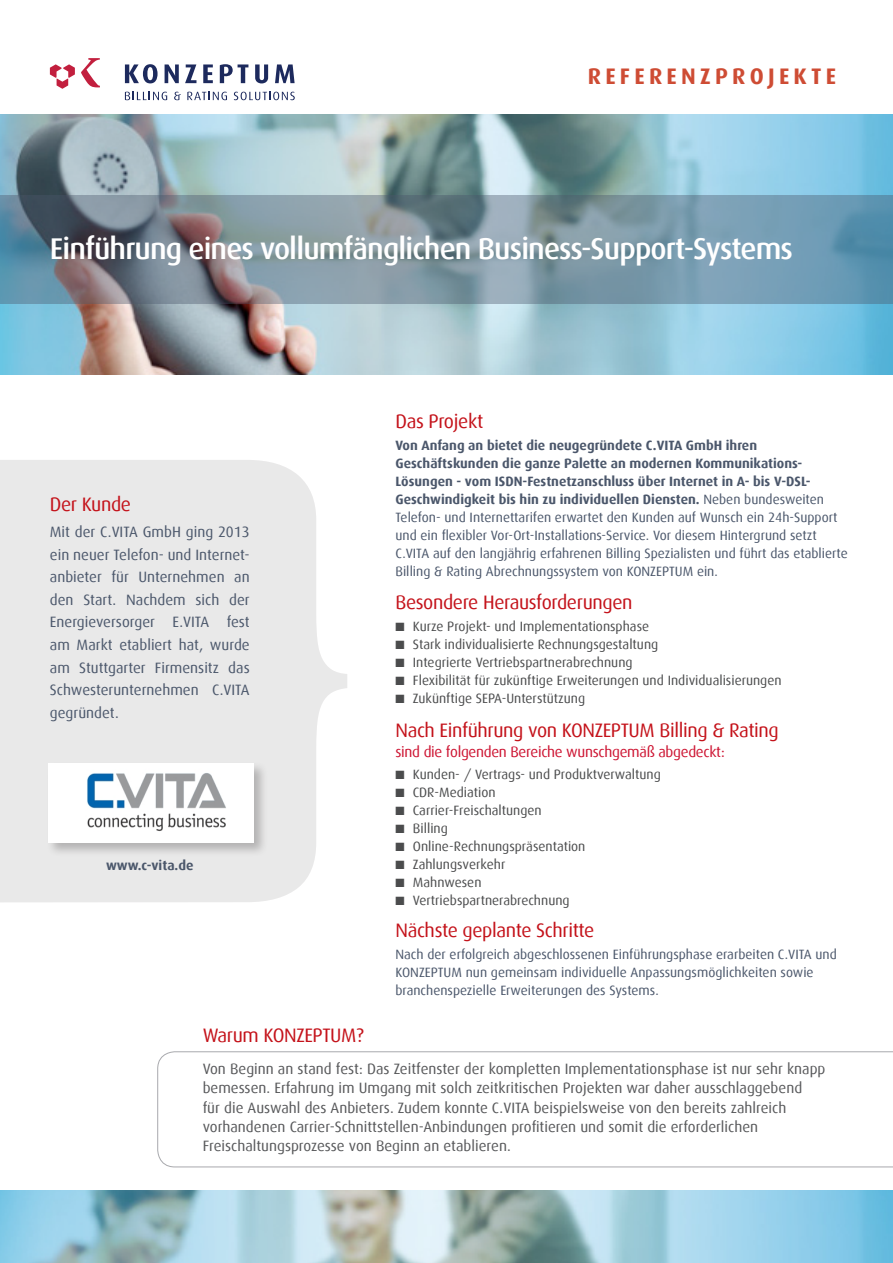
<style>
.page{position:relative;width:893px;height:1263px;background:#fff}
.page>*{position:absolute;margin:0;border:0;box-sizing:border-box;transform-origin:0 0}
.Titel{font:500 30px "Dax";letter-spacing:-.03em;color:#fff}
.Titel-2{font:700 22.5px "Dax";letter-spacing:.19em;color:#ce4c34}
.Body{font:19.5px "Dax";letter-spacing:-.02em;color:#c4121a}
.Subtitel{font:15px/19.2px "Dax";color:#57585a}
.Body-2{font:15px/22.5px "Dax";color:#4b576b;text-align:justify}
.Body-3{font:15px "Dax";letter-spacing:-.02em;color:#cd1331}
.Body-4{font:13.5px/18px "Dax";color:#4b576b}
.Paragraph_Style_1{font:13.5px "Dax";color:#4b4c4d}
.Body-5{font:700 13.5px "Dax";color:#4b576b}
.s1{font-weight:700}
</style>
<div class="page">
<img style="left:0;top:115px;width:893px;height:259px">
<img style="left:0;top:1191px;width:893px;height:72px">
<svg style="left:0;top:195px;width:893px;height:109px;background:#77909e"></svg>
<svg style="left:0;top:460px;width:347px;height:442px;background:#ebebeb"></svg>
<svg style="left:157px;top:1051px;width:736px;height:116px"></svg>
<div style="left:46px;top:761px;width:222px;height:96px;background:#231f20;opacity:.27"></div>
<div style="left:48px;top:763px;width:206px;height:79px;background:#fff"></div>
<svg style="left:50px;top:64px;width:25px;height:25px"></svg>
<svg style="left:81px;top:58px;width:19px;height:29px"></svg>
<svg style="left:125px;top:64px;width:33px;height:19px"></svg>
<svg style="left:165px;top:64px;width:14px;height:19px"></svg>
<svg style="left:185px;top:64px;width:11px;height:19px"></svg>
<svg style="left:203px;top:64px;width:10px;height:19px"></svg>
<svg style="left:220px;top:64px;width:28px;height:19px"></svg>
<svg style="left:255px;top:64px;width:13px;height:19px"></svg>
<svg style="left:275px;top:64px;width:20px;height:19px"></svg>
<svg style="left:125px;top:92px;width:42px;height:8px"></svg>
<svg style="left:174px;top:92px;width:7px;height:8px"></svg>
<svg style="left:187px;top:92px;width:40px;height:8px"></svg>
<svg style="left:234px;top:92px;width:61px;height:8px"></svg>
<img style="left:87px;top:773px;width:139px;height:58px">
<p class="Titel-2" style="left:588px;top:63px;width:250px">REFERENZPROJEKTE</p>
<p class="Titel" style="left:50px;top:232px;width:745px">Einführung eines vollumfänglichen Business-Support-Systems</p>
<p class="Body" style="left:50px;top:493px;width:83px">Der Kunde</p>
<p class="Body-2" style="left:50px;top:521px;width:201px">Mit der C.VITA GmbH ging 2013 ein neuer Telefon- und Internet&shy;anbieter für Unternehmen an den Start. Nachdem sich der Energieversorger E.VITA fest am Markt etabliert hat, wurde am Stuttgarter Firmensitz das Schwesterunternehmen C.VITA gegründet.</p>
<p class="Body-5" style="left:106px;top:858px;width:89px">www.c-vita.de</p>
<p class="Body" style="left:395px;top:410px;width:89px">Das Projekt</p>
<p class="Body-4" style="left:395px;top:436px;width:454px"><span class="s1">Von Anfang an bietet die neugegründete C.VITA GmbH ihren Geschäftskunden die ganze Palette an modernen Kommunikations-Lösungen - vom ISDN-Festnetzanschluss über Internet in A- bis V-DSL-Geschwindigkeit bis hin zu individuellen Diensten.</span> Neben bundesweiten Telefon- und Internettarifen erwartet den Kunden auf Wunsch ein 24h-Support und ein flexibler Vor-Ort-Installations-Service. Vor diesem Hintergrund setzt C.VITA auf den langjährig erfahrenen Billing Spezialisten und führt das etablierte Billing &amp; Rating Abrechnungssystem von KONZEPTUM ein.</p>
<p class="Body" style="left:395px;top:591px;width:239px">Besondere Herausforderungen</p>
<p class="Paragraph_Style_1" style="left:395px;top:619px;width:255px">■ Kurze Projekt- und Implementationsphase</p>
<p class="Paragraph_Style_1" style="left:395px;top:637px;width:264px">■ Stark individualisierte Rechnungsgestaltung</p>
<p class="Paragraph_Style_1" style="left:395px;top:655px;width:239px">■ Integrierte Vertriebspartnerabrechnung</p>
<p class="Paragraph_Style_1" style="left:395px;top:673px;width:388px">■ Flexibilität für zukünftige Erweiterungen und Individualisierungen</p>
<p class="Paragraph_Style_1" style="left:395px;top:691px;width:191px">■ Zukünftige SEPA-Unterstützung</p>
<p class="Body" style="left:395px;top:720px;width:385px">Nach Einführung von KONZEPTUM Billing &amp; Rating</p>
<p class="Body-3" style="left:395px;top:743px;width:331px">sind die folgenden Bereiche wunschgemäß abgedeckt:</p>
<p class="Paragraph_Style_1" style="left:395px;top:767px;width:267px">■ Kunden- / Vertrags- und Produktverwaltung</p>
<p class="Paragraph_Style_1" style="left:395px;top:785px;width:102px">■ CDR-Mediation</p>
<p class="Paragraph_Style_1" style="left:395px;top:803px;width:148px">■ Carrier-Freischaltungen</p>
<p class="Paragraph_Style_1" style="left:395px;top:821px;width:54px">■ Billing</p>
<p class="Paragraph_Style_1" style="left:395px;top:839px;width:192px">■ Online-Rechnungspräsentation</p>
<p class="Paragraph_Style_1" style="left:395px;top:857px;width:111px">■ Zahlungsverkehr</p>
<p class="Paragraph_Style_1" style="left:395px;top:875px;width:88px">■ Mahnwesen</p>
<p class="Paragraph_Style_1" style="left:395px;top:893px;width:176px">■ Vertriebspartnerabrechnung</p>
<p class="Body" style="left:395px;top:919px;width:200px">Nächste geplante Schritte</p>
<p class="Body-4" style="left:395px;top:945px;width:443px">Nach der erfolgreich abgeschlossenen Einführungsphase erarbeiten C.VITA und<br>KONZEPTUM nun gemeinsam individuelle Anpassungsmöglichkeiten sowie branchenspezielle Erweiterungen des Systems.</p>
<p class="Body" style="left:203px;top:1025px;width:163px">Warum KONZEPTUM?</p>
<p class="Subtitel" style="left:203px;top:1059px;width:624px">Von Beginn an stand fest: Das Zeitfenster der kompletten Implementationsphase ist nur sehr knapp bemessen. Erfahrung im Umgang mit solch zeitkritischen Projekten war daher ausschlaggebend<br>für die Auswahl des Anbieters. Zudem konnte C.VITA beispielsweise von den bereits zahlreich vorhandenen Carrier-Schnittstellen-Anbindungen profitieren und somit die erforderlichen Freischaltungsprozesse von Beginn an etablieren.</p>
</div>
